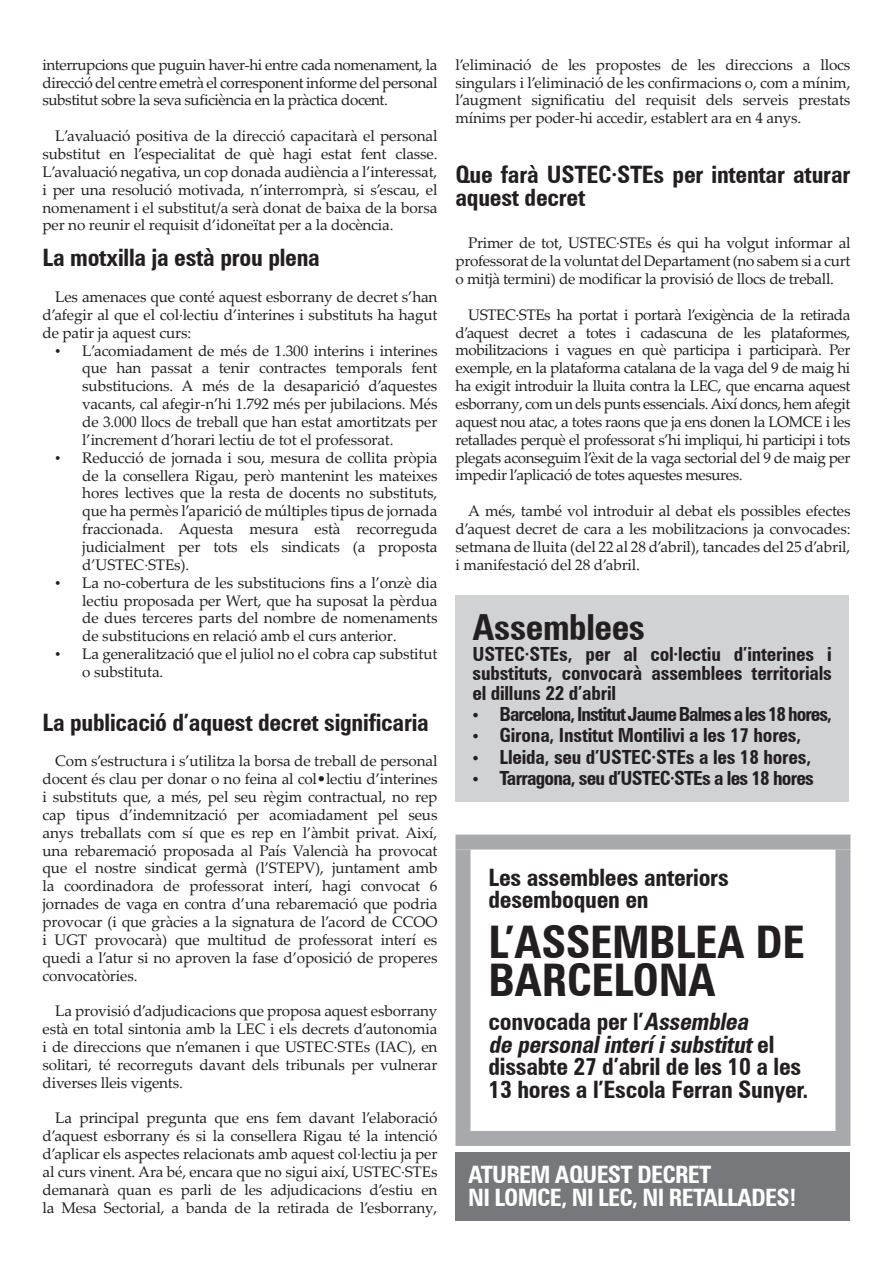
<style>
.page{position:relative;width:893px;height:1263px;background:#fff}
.page>*{position:absolute;margin:0;border:0;box-sizing:border-box;transform-origin:0 0}
.t1{font:700 condensed 45px/37.5px "Zurich BT";letter-spacing:-.01em;color:#231f20}
.t2{font:700 condensed 36px "Zurich BT";letter-spacing:-.01em;color:#231f20}
.t3{font:700 condensed 24px/22.5px "Zurich BT";letter-spacing:-.01em;color:#231f20}
.Titular{font:700 condensed 24px "Zurich BT";letter-spacing:-.03em;color:#fff}
.t4{font:700 condensed 19.5px/19.5px "Zurich BT";letter-spacing:-.01em;color:#231f20;text-align:justify}
.t5{font:700 condensed 19.5px "Zurich BT";letter-spacing:-.05em;color:#231f20}
.t6{font:700 condensed 19.5px "Zurich BT";letter-spacing:-.04em;color:#231f20}
.t7{font:15.3px/17.9px "Palatino Linotype";letter-spacing:-.01em;color:#231f20;text-align:justify}
.s1{font-family:"Times New Roman"}
.s2{font-family:"Times New Roman";font-weight:400;font-stretch:normal;font-size:18px}
.s3{font-style:italic}
</style>
<div class="page">
<div style="left:455px;top:595px;width:394px;height:207px;background:#d1d2d4"></div>
<div style="left:455px;top:834px;width:395px;height:15px;background:#a8a9ad"></div>
<div style="left:455px;top:849px;width:15px;height:282px;background:#a8a9ad"></div>
<div style="left:835px;top:849px;width:15px;height:282px;background:#a8a9ad"></div>
<div style="left:455px;top:1131px;width:395px;height:15px;background:#a8a9ad"></div>
<div style="left:455px;top:1152px;width:395px;height:68px;background:#76787b"></div>
<p class="t7" style="left:43px;top:55px;width:396px">interrupcions que puguin haver-hi entre cada nomenament, la direcció del centre emetrà el corresponent informe del personal substitut sobre la seva suficiència en la pràctica docent.</p>
<p class="t7" style="left:43px;top:126px;width:396px;text-indent:13px">L’avaluació positiva de la direcció capacitarà el personal substitut en l’especialitat de què hagi estat fent classe.<br>L’avaluació negativa, un cop donada audiència a l’interessat, i per una resolució motivada, n’interromprà, si s’escau, el nomenament i el substitut/a serà donat de baixa de la borsa per no reunir el requisit d’idoneïtat per a la docència.</p>
<p class="t3" style="left:43px;top:246px;width:279px">La motxilla ja està prou plena</p>
<p class="t7" style="left:43px;top:287px;width:396px;text-indent:13px">Les amenaces que conté aquest esborrany de decret s’han d’afegir al que el col·lectiu d’interines i substituts ha hagut de patir ja aquest curs:</p>
<p class="t7" style="left:82px;top:341px;width:357px;text-indent:-27px"><span class="s1">•</span> L’acomiadament de més de 1.300 interins i interines que han passat a tenir contractes temporals fent substitucions. A més de la desaparició d’aquestes vacants, cal afegir-n’hi 1.792 més per jubilacions. Més de 3.000 llocs de treball que han estat amortitzats per l’increment d’horari lectiu de tot el professorat.</p>
<p class="t7" style="left:82px;top:448px;width:357px;text-indent:-27px"><span class="s1">•</span> Reducció de jornada i sou, mesura de collita pròpia de la consellera Rigau, però mantenint les mateixes hores lectives que la resta de docents no substituts, que ha permès l’aparició de múltiples tipus de jornada fraccionada. Aquesta mesura està recorreguda judicialment per tots els sindicats (a proposta d’USTEC·STEs).</p>
<p class="t7" style="left:82px;top:573px;width:357px;text-indent:-27px"><span class="s1">•</span> La no-cobertura de les substitucions fins a l’onzè dia lectiu proposada per Wert, que ha suposat la pèrdua de dues terceres parts del nombre de nomenaments de substitucions en relació amb el curs anterior.</p>
<p class="t7" style="left:82px;top:644px;width:357px;text-indent:-27px"><span class="s1">•</span> La generalització que el juliol no el cobra cap substitut o substituta.</p>
<p class="t3" style="left:43px;top:711px;width:388px">La publicació d’aquest decret significaria</p>
<p class="t7" style="left:43px;top:751px;width:397px;text-indent:13px">Com s’estructura i s’utilitza la borsa de treball de personal docent és clau per donar o no feina al col•lectiu d’interines i substituts que, a més, pel seu règim contractual, no rep cap tipus d’indemnització per acomiadament pel seus anys treballats com sí que es rep en l’àmbit privat. Així, una rebaremació proposada al País Valencià ha provocat que el nostre sindicat germà (l’STEPV), juntament amb la coordinadora de professorat interí, hagi convocat 6 jornades de vaga en contra d’una rebaremació que podria provocar (i que gràcies a la signatura de l’acord de CCOO i UGT provocarà) que multitud de professorat interí es quedi a l’atur si no aproven la fase d’oposició de properes convocatòries.</p>
<p class="t7" style="left:43px;top:1001px;width:396px;text-indent:13px">La provisió d’adjudicacions que proposa aquest esborrany està en total sintonia amb la LEC i els decrets d’autonomia i de direccions que n’emanen i que USTEC·STEs (IAC), en solitari, té recorreguts davant dels tribunals per vulnerar diverses lleis vigents.</p>
<p class="t7" style="left:43px;top:1109px;width:396px;text-indent:13px">La principal pregunta que ens fem davant l’elaboració d’aquest esborrany és si la consellera Rigau té la intenció d’aplicar els aspectes relacionats amb aquest col·lectiu ja per al curs vinent. Ara bé, encara que no sigui així, USTEC·STEs demanarà quan es parli de les adjudicacions d’estiu en la Mesa Sectorial, a banda de la retirada de l’esborrany,</p>
<p class="t7" style="left:455px;top:55px;width:396px">l’eliminació de les propostes de les direccions a llocs singulars i l’eliminació de les confirmacions o, com a mínim, l’augment significatiu del requisit dels serveis prestats mínims per poder-hi accedir, establert ara en 4 anys.</p>
<p class="t3" style="left:455px;top:163px;width:396px">Que farà USTEC·STEs per intentar aturar aquest decret</p>
<p class="t7" style="left:455px;top:234px;width:396px;text-indent:13px">Primer de tot, USTEC·STEs és qui ha volgut informar al professorat de la voluntat del Departament (no sabem si a curt o mitjà termini) de modificar la provisió de llocs de treball.</p>
<p class="t7" style="left:455px;top:305px;width:396px;text-indent:13px">USTEC·STEs ha portat i portarà l’exigència de la retirada d’aquest decret a totes i cadascuna de les plataformes, mobilitzacions i vagues en què participa i participarà. Per exemple, en la plataforma catalana de la vaga del 9 de maig hi ha exigit introduir la lluita contra la LEC, que encarna aquest esborrany, com un dels punts essencials. Així doncs, hem afegit aquest nou atac, a totes raons que ja ens donen la LOMCE i les retallades perquè el professorat s’hi impliqui, hi participi i tots plegats aconseguim l’èxit de la vaga sectorial del 9 de maig per impedir l’aplicació de totes aquestes mesures.</p>
<p class="t7" style="left:455px;top:501px;width:396px;text-indent:13px">A més, també vol introduir al debat els possibles efectes d’aquest decret de cara a les mobilitzacions ja convocades: setmana de lluita (del 22 al 28 d’abril), tancades del 25 d’abril, i manifestació del 28 d’abril.</p>
<p class="t2" style="left:472px;top:605px;width:174px">Assemblees</p>
<p class="t4" style="left:472px;top:644px;width:361px">USTEC·STEs, per al col·lectiu d’interines i substituts, convocarà assemblees territorials el dilluns 22 d’abril</p>
<p class="t5" style="left:472px;top:702px;width:361px"><span class="s2">•</span> Barcelona, Institut Jaume Balmes a les 18 hores,</p>
<p class="t4" style="left:472px;top:725px;width:330px"><span class="s2">•</span> Girona, Institut Montilivi a les 17 hores,</p>
<p class="t4" style="left:472px;top:747px;width:340px"><span class="s2">•</span> Lleida, seu d’USTEC·STEs a les 18 hores,</p>
<p class="t6" style="left:472px;top:766px;width:343px"><span class="s2">•</span> Tarragona, seu d’USTEC·STEs a les 18 hores</p>
<p class="t3" style="left:488px;top:866px;width:242px">Les assemblees anteriors desemboquen en</p>
<p class="t1" style="left:488px;top:923px;width:318px">L’ASSEMBLEA DE<br>BARCELONA</p>
<p class="t3" style="left:488px;top:1010px;width:322px">convocada per l’<span class="s3">Assemblea<br>de personalinteríisubstitut</span>e l dissabte 27 d’abril de les 10 a les<br>13 hores a l’Escola Ferran Sunyer.</p>
<p class="Titular" style="left:468px;top:1160px;width:244px">ATUREM AQUEST DECRET</p>
<p class="Titular" style="left:468px;top:1183px;width:330px">NI LOMCE, NI LEC, NI RETALLADES!</p>
</div>
